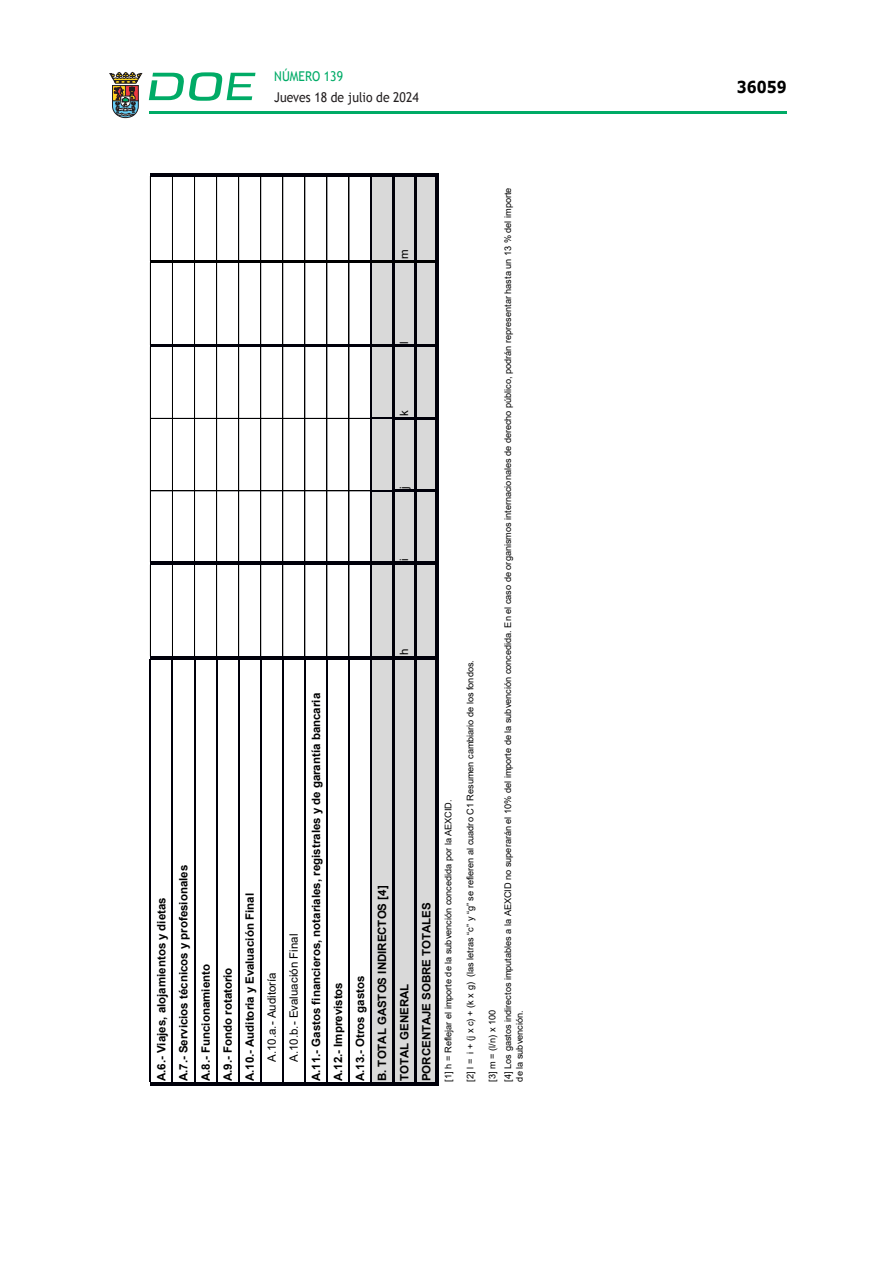
<style>
.page{position:relative;width:893px;height:1263px;background:#fff}
.page>*{position:absolute;margin:0;border:0;box-sizing:border-box;transform-origin:0 0}
.t1{font:700 16.5px "Verdana";color:#000;scale:.85 1}
.t2{font:13.5px "Trebuchet MS";color:#231f20;scale:.9 1}
.t3{font:13.5px "Trebuchet MS";color:#00ab67;scale:.9 1}
.t4{font:700 11.55px "Arial";color:#000}
.t5{font:11.55px "Arial";letter-spacing:.005em;color:#000}
.t6{font:9.15px/15.6px "Arial";letter-spacing:-.005em;color:#000}
</style>
<div class="page">
<hr style="left:149px;top:111px;width:638px;height:3px;background:#00ab66">
<svg style="left:109px;top:72px;width:33px;height:46px"></svg>
<svg style="left:149px;top:72px;width:106px;height:29px"></svg>
<div style="left:371px;top:175px;width:66px;height:908px;background:#d9d9d9"></div>
<hr style="left:150px;top:659px;width:1px;height:423px;background:#00000a">
<hr style="left:150px;top:565px;width:1px;height:91px;background:#000">
<hr style="left:150px;top:347px;width:1px;height:215px;background:#000">
<hr style="left:150px;top:263px;width:1px;height:82px;background:#000">
<hr style="left:172px;top:659px;width:1px;height:423px;background:#00000a">
<hr style="left:172px;top:565px;width:1px;height:91px;background:#000">
<hr style="left:172px;top:347px;width:1px;height:215px;background:#000">
<hr style="left:172px;top:263px;width:1px;height:82px;background:#000">
<hr style="left:194px;top:659px;width:1px;height:423px;background:#00000a">
<hr style="left:194px;top:565px;width:1px;height:91px;background:#000">
<hr style="left:194px;top:347px;width:1px;height:215px;background:#000">
<hr style="left:194px;top:263px;width:1px;height:82px;background:#000">
<hr style="left:216px;top:659px;width:1px;height:423px;background:#00000a">
<hr style="left:216px;top:565px;width:1px;height:91px;background:#00000a">
<hr style="left:217px;top:565px;width:1px;height:91px;background:#000">
<hr style="left:216px;top:347px;width:1px;height:215px;background:#00000a">
<hr style="left:217px;top:347px;width:1px;height:215px;background:#000">
<hr style="left:216px;top:263px;width:1px;height:82px;background:#00000a">
<hr style="left:217px;top:263px;width:1px;height:82px;background:#000">
<hr style="left:238px;top:659px;width:1px;height:423px;background:#00000a">
<hr style="left:238px;top:565px;width:1px;height:91px;background:#00000a">
<hr style="left:239px;top:565px;width:1px;height:91px;background:#000">
<hr style="left:238px;top:347px;width:1px;height:215px;background:#00000a">
<hr style="left:239px;top:347px;width:1px;height:215px;background:#000">
<hr style="left:238px;top:263px;width:1px;height:82px;background:#00000a">
<hr style="left:239px;top:263px;width:1px;height:82px;background:#000">
<hr style="left:260px;top:659px;width:1px;height:423px;background:#00000a">
<hr style="left:260px;top:565px;width:1px;height:91px;background:#00000a">
<hr style="left:261px;top:565px;width:1px;height:91px;background:#000">
<hr style="left:260px;top:347px;width:1px;height:215px;background:#00000a">
<hr style="left:261px;top:347px;width:1px;height:215px;background:#000">
<hr style="left:260px;top:263px;width:1px;height:82px;background:#00000a">
<hr style="left:261px;top:263px;width:1px;height:82px;background:#000">
<hr style="left:282px;top:659px;width:1px;height:423px;background:#00000a">
<hr style="left:282px;top:565px;width:1px;height:91px;background:#00000a">
<hr style="left:283px;top:565px;width:1px;height:91px;background:#000">
<hr style="left:282px;top:347px;width:1px;height:215px;background:#00000a">
<hr style="left:283px;top:347px;width:1px;height:215px;background:#000">
<hr style="left:282px;top:263px;width:1px;height:82px;background:#00000a">
<hr style="left:283px;top:263px;width:1px;height:82px;background:#000">
<hr style="left:304px;top:659px;width:1px;height:423px;background:#00000a">
<hr style="left:305px;top:565px;width:1px;height:91px;background:#000">
<hr style="left:305px;top:347px;width:1px;height:215px;background:#000">
<hr style="left:305px;top:263px;width:1px;height:82px;background:#000">
<hr style="left:326px;top:659px;width:1px;height:423px;background:#00000a">
<hr style="left:327px;top:565px;width:1px;height:91px;background:#000">
<hr style="left:327px;top:347px;width:1px;height:215px;background:#000">
<hr style="left:327px;top:263px;width:1px;height:82px;background:#000">
<hr style="left:348px;top:659px;width:1px;height:423px;background:#00000a">
<hr style="left:349px;top:565px;width:1px;height:91px;background:#000">
<hr style="left:349px;top:347px;width:1px;height:215px;background:#000">
<hr style="left:349px;top:263px;width:1px;height:82px;background:#000">
<hr style="left:370px;top:659px;width:2px;height:423px;background:#00000a">
<hr style="left:370px;top:565px;width:2px;height:91px;background:#00000a">
<hr style="left:150px;top:491px;width:220px;height:1px;background:#000">
<hr style="left:150px;top:418px;width:220px;height:1px;background:#000">
<hr style="left:370px;top:347px;width:2px;height:215px;background:#00000a">
<hr style="left:370px;top:263px;width:2px;height:82px;background:#00000a">
<hr style="left:392px;top:659px;width:2px;height:423px;background:#00000a">
<hr style="left:392px;top:565px;width:2px;height:91px;background:#00000a">
<svg style="left:372px;top:490px;width:20px;height:1px"></svg>
<svg style="left:372px;top:418px;width:20px;height:1px"></svg>
<hr style="left:392px;top:263px;width:2px;height:299px;background:#00000a">
<hr style="left:414px;top:659px;width:2px;height:423px;background:#00000a">
<hr style="left:414px;top:565px;width:2px;height:91px;background:#00000a">
<hr style="left:414px;top:263px;width:2px;height:299px;background:#00000a">
<hr style="left:150px;top:1082px;width:289px;height:3px;background:#00000a">
<hr style="left:150px;top:656px;width:289px;height:3px;background:#00000a">
<hr style="left:150px;top:562px;width:289px;height:3px;background:#00000a">
<hr style="left:394px;top:490px;width:41px;height:2px;background:#00000a">
<hr style="left:394px;top:417px;width:41px;height:2px;background:#00000a">
<hr style="left:150px;top:345px;width:285px;height:2px;background:#00000a">
<hr style="left:150px;top:261px;width:285px;height:2px;background:#000">
<hr style="left:150px;top:173px;width:289px;height:3px;background:#00000a">
<hr style="left:150px;top:176px;width:1px;height:85px;background:#000">
<hr style="left:172px;top:176px;width:1px;height:85px;background:#000">
<hr style="left:194px;top:176px;width:1px;height:85px;background:#000">
<hr style="left:216px;top:176px;width:1px;height:85px;background:#00000a">
<hr style="left:217px;top:176px;width:1px;height:85px;background:#000">
<hr style="left:238px;top:176px;width:1px;height:85px;background:#00000a">
<hr style="left:239px;top:176px;width:1px;height:85px;background:#000">
<hr style="left:260px;top:176px;width:1px;height:85px;background:#00000a">
<hr style="left:261px;top:176px;width:1px;height:85px;background:#000">
<hr style="left:282px;top:176px;width:1px;height:85px;background:#00000a">
<hr style="left:283px;top:176px;width:1px;height:85px;background:#000">
<hr style="left:305px;top:176px;width:1px;height:85px;background:#000">
<hr style="left:327px;top:176px;width:1px;height:85px;background:#000">
<hr style="left:349px;top:176px;width:1px;height:85px;background:#000">
<hr style="left:370px;top:176px;width:2px;height:85px;background:#00000a">
<hr style="left:392px;top:176px;width:2px;height:85px;background:#00000a">
<hr style="left:414px;top:176px;width:2px;height:85px;background:#00000a">
<hr style="left:435px;top:173px;width:4px;height:909px;background:#00000a">
<h2 class="t3" style="left:274px;top:68px;width:78px">NÚMERO 139</h2>
<h2 class="t2" style="left:274px;top:89px;width:162px">Jueves 18 de julio de 2024</h2>
<p class="t5" style="left:396px;top:259px;width:11px;rotate:-90deg">m</p>
<p class="t5" style="left:396px;top:344px;width:4px;rotate:-90deg">l</p>
<p class="t5" style="left:396px;top:416px;width:7px;rotate:-90deg">k</p>
<p class="t5" style="left:396px;top:489px;width:5px;rotate:-90deg">j</p>
<p class="t5" style="left:396px;top:561px;width:4px;rotate:-90deg">i</p>
<p class="t5" style="left:396px;top:655px;width:8px;rotate:-90deg">h</p>
<p class="t4" style="left:153px;top:1081px;width:185px;rotate:-90deg">A.6.- Viajes, alojamientos y dietas</p>
<p class="t4" style="left:175px;top:1081px;width:218px;rotate:-90deg">A.7.- Servicios técnicos y profesionales</p>
<p class="t4" style="left:198px;top:1081px;width:119px;rotate:-90deg">A.8.- Funcionamiento</p>
<p class="t4" style="left:220px;top:1081px;width:115px;rotate:-90deg">A.9.- Fondo rotatorio</p>
<p class="t4" style="left:242px;top:1081px;width:189px;rotate:-90deg">A.10.- Auditoria y Evaluación Final</p>
<p class="t5" style="left:264px;top:1062px;width:91px;rotate:-90deg">A.10.a.- Auditoría</p>
<p class="t5" style="left:286px;top:1062px;width:130px;rotate:-90deg">A.10.b.- Evaluación Final</p>
<p class="t4" style="left:308px;top:1081px;width:390px;rotate:-90deg">A.11.- Gastos financieros, notariales, registrales y de garantía bancaria</p>
<p class="t4" style="left:330px;top:1081px;width:100px;rotate:-90deg">A.12.- Imprevistos</p>
<p class="t4" style="left:352px;top:1081px;width:107px;rotate:-90deg">A.13.- Otros gastos</p>
<p class="t4" style="left:374px;top:1081px;width:197px;rotate:-90deg">B. TOTAL GASTOS INDIRECTOS [4]</p>
<p class="t4" style="left:396px;top:1081px;width:99px;rotate:-90deg">TOTAL GENERAL</p>
<p class="t4" style="left:418px;top:1081px;width:180px;rotate:-90deg">PORCENTAJE SOBRE TOTALES</p>
<p class="t6" style="left:440px;top:1081px;width:284px;rotate:-90deg">[1] h = Reflejar el importe de la subvención concedida por la AEXCID.</p>
<p class="t6" style="left:462px;top:1081px;width:423px;rotate:-90deg">[2] l = i + (j x c) + (k x g) (las letras “c” y “g” se refieren al cuadro C1 Resumen cambiario de los fondos.</p>
<p class="t6" style="left:484px;top:1081px;width:895px;rotate:-90deg">[3] m = (l/n) x 100<br>[4] Los gastos indirectos imputables a la AEXCID no superarán el 10% del importe de la subvención concedida. En el caso de organismos internacionales de derecho público, podrán representar hasta un 13 % del importe</p>
<p class="t6" style="left:512px;top:1081px;width:73px;rotate:-90deg">de la subvención.</p>
<h1 class="t1" style="left:737px;top:76px;width:60px">36059</h1>
</div>
